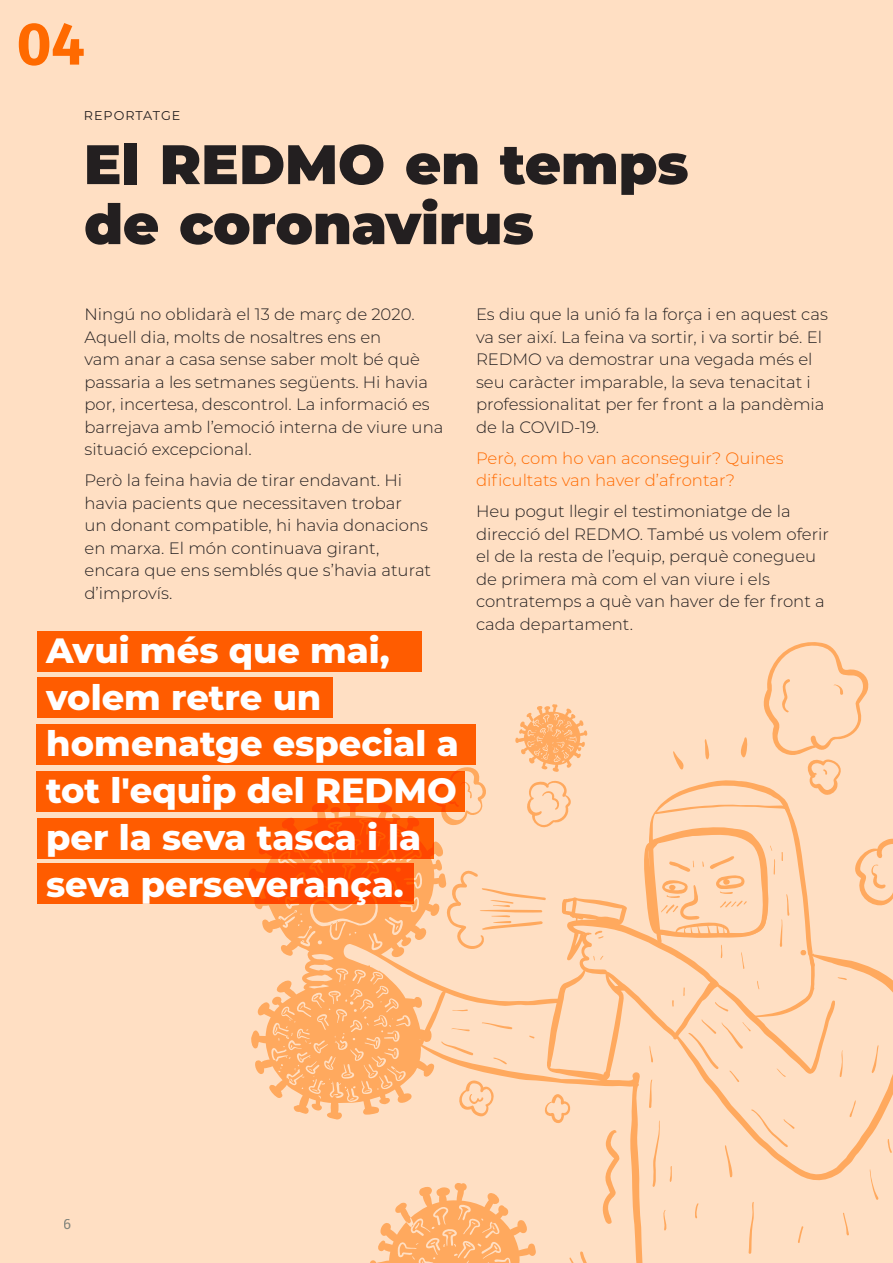
<style>
.page{position:relative;width:893px;height:1263px;background:#ffdfc3}
.page>*{position:absolute;margin:0;border:0;box-sizing:border-box;transform-origin:0 0}
.Cover_Main_Theme{font:700 60px "Fira Sans";color:#ff6a00}
.Page_Headline_Big_Le{font:900 55.5px/60px "Montserrat";letter-spacing:-.005em;color:#231f20}
.Copy_Text_1_column{font:800 35.1px/46.8px "Montserrat";color:#fff}
.Copy_Text_3_columns{font:300 16.5px/22.5px "Montserrat";color:#231f20}
.Copy_Text_3_columns-2{font:300 16.5px/22.5px "Montserrat";color:#ff6a00}
.t1{font:15px "Fira Sans";color:#647f8c}
.Copy_Text_1_column-2{font:12.75px "Montserrat";letter-spacing:.075em;color:#231f20}
</style>
<div class="page">
<svg style="left:456px;top:767px;width:30px;height:32px"></svg>
<svg style="left:667px;top:642px;width:202px;height:157px"></svg>
<svg style="left:248px;top:799px;width:645px;height:464px"></svg>
<svg style="left:377px;top:1016px;width:6px;height:6px"></svg>
<svg style="left:251px;top:904px;width:127px;height:52px"></svg>
<svg style="left:368px;top:1181px;width:169px;height:82px"></svg>
<svg style="left:515px;top:704px;width:73px;height:124px"></svg>
<div style="left:37px;top:863px;width:377px;height:41px;background:linear-gradient(to right,#ff6200,#ff4700)"></div>
<div style="left:37px;top:677px;width:296px;height:41px;background:#ff5c00"></div>
<div style="left:37px;top:631px;width:385px;height:40px;background:#ff5c00"></div>
<div style="left:37px;top:724px;width:439px;height:41px;background:#ff5c00"></div>
<div style="left:37px;top:771px;width:428px;height:41px;background:#ff5c00"></div>
<svg style="left:37px;top:818px;width:397px;height:40px;fill:#ff5c00"></svg>
<p class="Cover_Main_Theme" style="left:17px;top:-7px;width:70px">04</p>
<p class="Copy_Text_1_column-2" style="left:84px;top:107px;width:98px">REPORTATGE</p>
<p class="Page_Headline_Big_Le" style="left:84px;top:131px;width:606px">El REDMO en temps de coronavirus</p>
<p class="Copy_Text_3_columns" style="left:85px;top:303px;width:360px">Ningú no oblidarà el 13 de març de 2020.<br>Aquell dia, molts de nosaltres ens en<br>vam anar a casa sense saber molt bé què passaria a les setmanes següents. Hi havia por, incertesa, descontrol. La informació es barrejava amb l’emoció interna de viure una situació excepcional.</p>
<p class="Copy_Text_3_columns" style="left:85px;top:469px;width:348px">Però la feina havia de tirar endavant. Hi havia pacients que necessitaven trobar<br>un donant compatible, hi havia donacions en marxa. El món continuava girant, encara que ens semblés que s’havia aturat d’improvís.</p>
<p class="Copy_Text_1_column" style="left:46px;top:625px;width:414px">Avui més que mai, volem retre un homenatge especial a tot l'equip del REDMO per la seva tasca i la</p>
<p class="Copy_Text_1_column" style="left:46px;top:859px;width:359px">seva perseverança.</p>
<p class="Copy_Text_3_columns" style="left:476px;top:303px;width:353px">Es diu que la unió fa la força i en aquest cas va ser així. La feina va sortir, i va sortir bé. El REDMO va demostrar una vegada més el seu caràcter imparable, la seva tenacitat i professionalitat per fer front a la pandèmia de la COVID-19.</p>
<p class="Copy_Text_3_columns-2" style="left:476px;top:446px;width:309px">Però, com ho van aconseguir? Quines dificultats van haver d’afrontar?</p>
<p class="Copy_Text_3_columns" style="left:476px;top:500px;width:354px">Heu pogut llegir el testimoniatge de la direcció del REDMO. També us volem oferir el de la resta de l’equip, perquè conegueu de primera mà com el van viure i els contratemps a què van haver de fer front a cada departament.</p>
<p class="t1" style="left:64px;top:1213px;width:9px">6</p>
</div>
